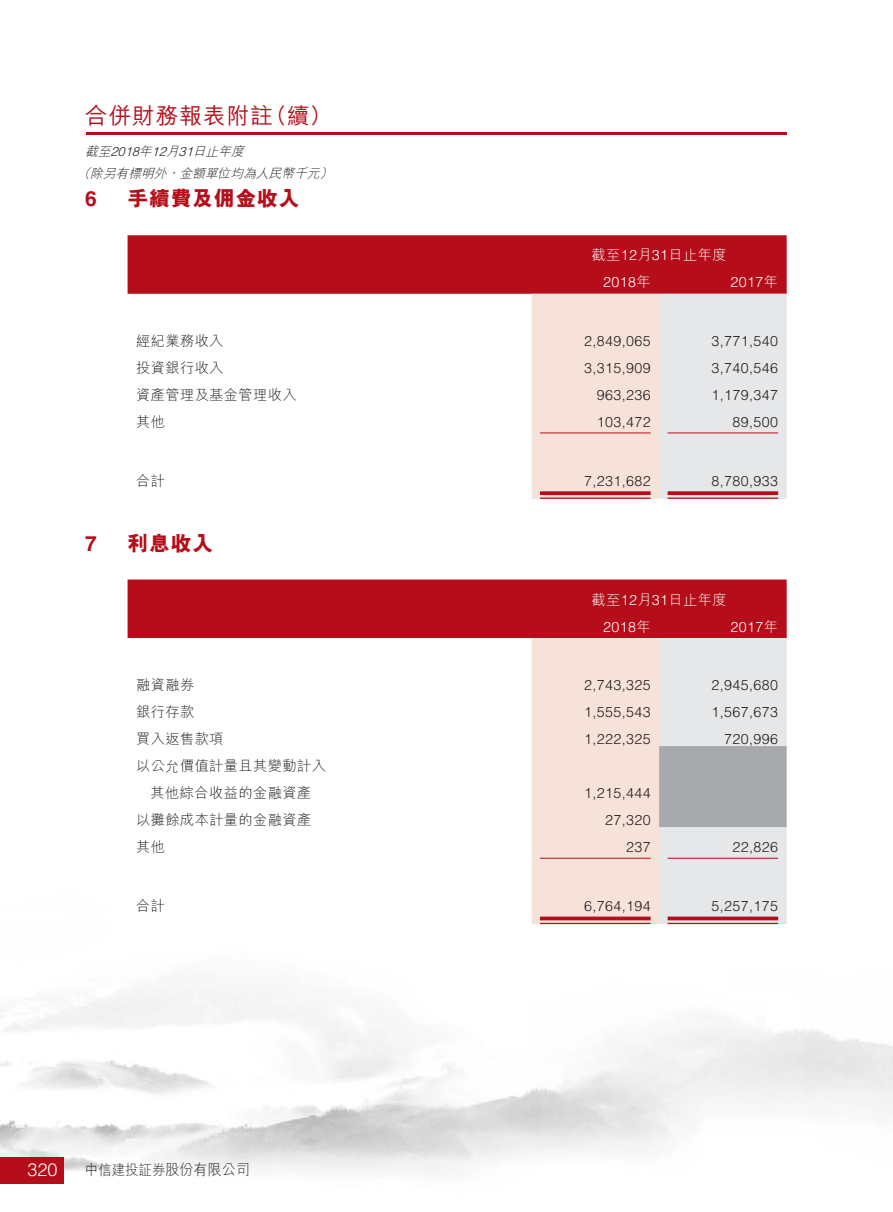
<style>
.page{position:relative;width:893px;height:1212px;background:#fff}
.page>*{position:absolute;margin:0;border:0;box-sizing:border-box;transform-origin:0 0}
.t1{font:500 22.5px "M Hei HK";letter-spacing:.05em;color:#b50e1a}
.t2{font:800 21px "M Hei HK";letter-spacing:.03em;color:#b50e1a}
.t3{font:700 21px "Helvetica LT Std";color:#b50e1a}
.t4{font:300 18px "Helvetica LT Std";color:#fff}
.t5{font:300 14.25px "Helvetica LT Std";letter-spacing:.03em;color:#231f20}
.t6{font:300 14.25px/27px "M Hei HK";letter-spacing:.03em;color:#231f20;text-align:center}
.t7{font:300 14.25px "M Hei HK";letter-spacing:.03em;color:#fff}
.t8{font:300 14.25px "Helvetica LT Std";letter-spacing:.03em;color:#fff}
.t9{font:300 14.25px "M Hei HK";letter-spacing:.03em;color:#231f20;scale:.94 1}
.t10{font:italic 300 12.75px/22.5px "M Hei HK";color:#231f20}
.s1{font-family:"Helvetica LT Std"}
.s2{font-family:"M Hei HK"}
.s3{font-size:15px}
</style>
<div class="page">
<img style="left:0;top:132px;width:893px;height:1052px">
<div style="left:0;top:1157px;width:64px;height:26px;background:#b50e1a"></div>
<hr style="left:86px;top:133px;width:701px;height:2px;background:#b50e1a">
<svg style="left:128px;top:235px;width:659px;height:264px"></svg>
<hr style="left:540px;top:433px;width:111px;height:1px;background:#b50e1a">
<hr style="left:668px;top:433px;width:110px;height:1px;background:#b50e1a">
<svg style="left:540px;top:491px;width:111px;height:4px"></svg>
<hr style="left:540px;top:497px;width:111px;height:2px;background:#b50e1a">
<svg style="left:668px;top:491px;width:110px;height:4px"></svg>
<hr style="left:668px;top:497px;width:110px;height:2px;background:#b50e1a">
<svg style="left:128px;top:579px;width:659px;height:345px"></svg>
<hr style="left:540px;top:858px;width:111px;height:1px;background:#b50e1a">
<hr style="left:668px;top:858px;width:110px;height:1px;background:#b50e1a">
<svg style="left:540px;top:916px;width:111px;height:4px"></svg>
<hr style="left:540px;top:923px;width:111px;height:1px;background:#b50e1a">
<svg style="left:668px;top:916px;width:110px;height:4px"></svg>
<hr style="left:668px;top:923px;width:110px;height:1px;background:#b50e1a">
<h1 class="t1" style="left:85px;top:99px;width:248px">合併財務報表附註（續）</h1>
<p class="t10" style="left:77px;top:140px;width:260px;text-indent:8px">截至<span class="s1">2018</span>年<span class="s1">12</span>月<span class="s1">31</span>日止年度<br>（除另有標明外，金額單位均為人民幣千元）</p>
<h2 class="t3" style="left:85px;top:186px;width:13px">6</h2>
<h2 class="t2" style="left:128px;top:188px;width:174px">手續費及佣金收入</h2>
<p class="t7" style="left:591px;top:248px;width:137px">截至<span class="s1">12</span>月<span class="s1">31</span>日止年度</p>
<p class="t8" style="left:603px;top:273px;width:49px">2018<span class="s2">年</span></p>
<p class="t8" style="left:731px;top:273px;width:49px">2017<span class="s2">年</span></p>
<p class="t6" style="left:136px;top:327px;width:89px">經紀業務收入</p>
<p class="t5" style="left:584px;top:332px;width:68px">2,849,065</p>
<p class="t5" style="left:712px;top:332px;width:68px">3,771,540</p>
<p class="t6" style="left:136px;top:354px;width:89px">投資銀行收入</p>
<p class="t5" style="left:584px;top:359px;width:68px">3,315,909</p>
<p class="t5" style="left:712px;top:359px;width:68px">3,740,546</p>
<p class="t6" style="left:136px;top:381px;width:162px">資產管理及基金管理收入</p>
<p class="t5" style="left:597px;top:386px;width:55px">963,236</p>
<p class="t5" style="left:712px;top:386px;width:68px">1,179,347</p>
<p class="t6" style="left:136px;top:408px;width:30px">其他</p>
<p class="t5" style="left:597px;top:413px;width:55px">103,472</p>
<p class="t5" style="left:733px;top:413px;width:47px">89,500</p>
<p class="t6" style="left:136px;top:467px;width:30px">合計</p>
<p class="t5" style="left:584px;top:471px;width:68px">7,231,682</p>
<p class="t5" style="left:712px;top:471px;width:68px">8,780,933</p>
<h2 class="t3" style="left:85px;top:530px;width:13px">7</h2>
<h2 class="t2" style="left:128px;top:532px;width:87px">利息收入</h2>
<p class="t7" style="left:591px;top:592px;width:137px">截至<span class="s1">12</span>月<span class="s1">31</span>日止年度</p>
<p class="t8" style="left:603px;top:618px;width:49px">2018<span class="s2">年</span></p>
<p class="t8" style="left:731px;top:618px;width:49px">2017<span class="s2">年</span></p>
<p class="t6" style="left:136px;top:671px;width:60px">融資融券</p>
<p class="t5" style="left:584px;top:676px;width:68px">2,743,325</p>
<p class="t5" style="left:712px;top:676px;width:68px">2,945,680</p>
<p class="t6" style="left:136px;top:698px;width:60px">銀行存款</p>
<p class="t5" style="left:584px;top:703px;width:68px">1,555,543</p>
<p class="t5" style="left:712px;top:703px;width:68px">1,567,673</p>
<p class="t6" style="left:136px;top:725px;width:89px">買入返售款項</p>
<p class="t5" style="left:584px;top:730px;width:68px">1,222,325</p>
<p class="t5" style="left:724px;top:730px;width:55px">720,996</p>
<p class="t6" style="left:136px;top:752px;width:192px">以公允價值計量且其變動計入其他綜合收益的金融資產</p>
<p class="t5" style="left:584px;top:784px;width:68px">1,215,444</p>
<p class="t6" style="left:136px;top:806px;width:177px">以攤餘成本計量的金融資產</p>
<p class="t5" style="left:605px;top:811px;width:47px">27,320</p>
<p class="t6" style="left:136px;top:833px;width:30px">其他</p>
<p class="t5" style="left:626px;top:838px;width:26px">237</p>
<p class="t5" style="left:733px;top:838px;width:47px">22,826</p>
<p class="t6" style="left:136px;top:892px;width:30px">合計</p>
<p class="t5" style="left:584px;top:897px;width:68px">6,764,194</p>
<p class="t5" style="left:712px;top:897px;width:68px">5,257,175</p>
<p class="t4" style="left:28px;top:1158px;width:32px">320</p>
<p class="t9" style="left:85px;top:1162px;width:177px">中信建投証券<span class="s3">股份有限公司</span></p>
</div>
